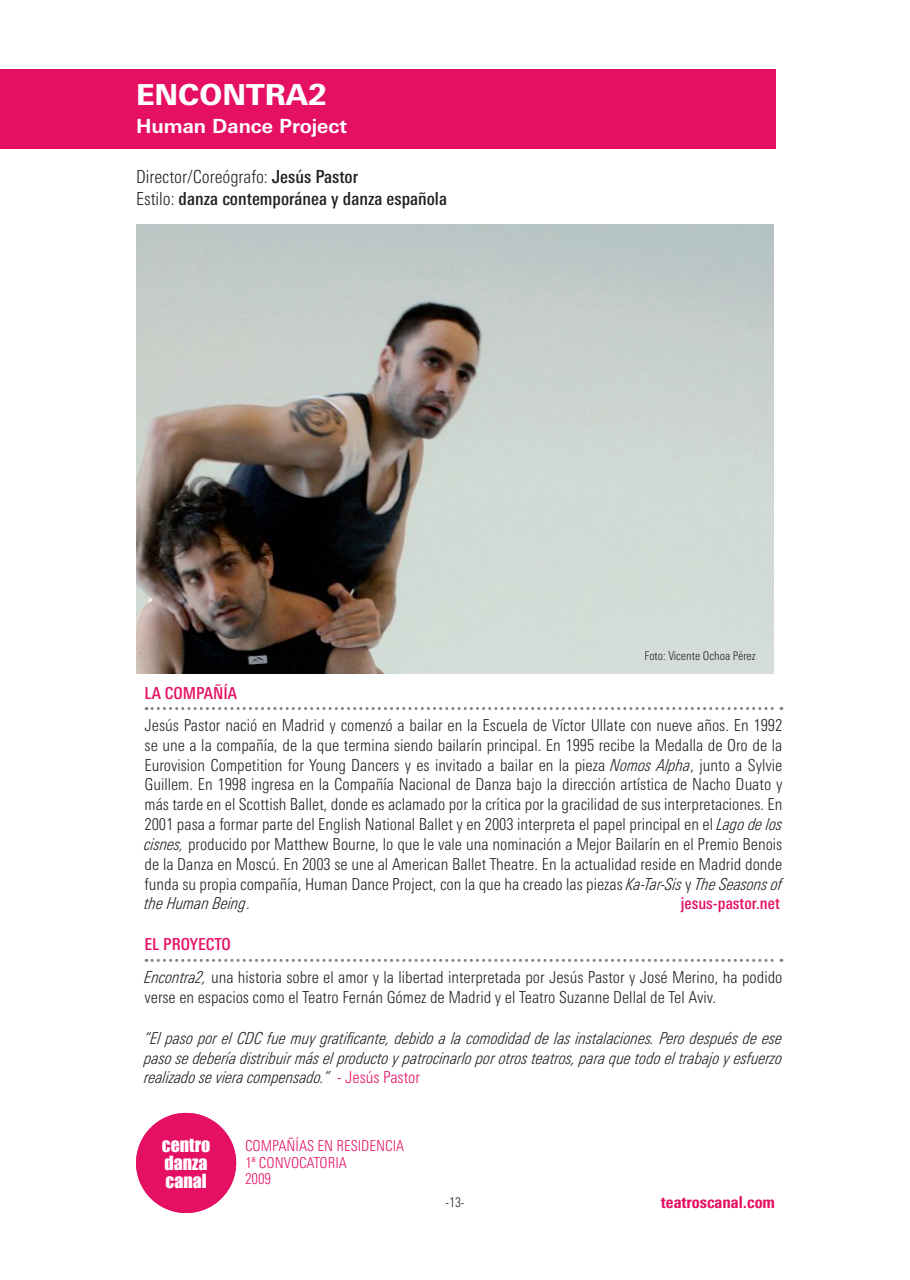
<style>
.page{position:relative;width:910px;height:1280px;background:#fff}
.page>*{position:absolute;margin:0;border:0;box-sizing:border-box;transform-origin:0 0}
._01_TÍTULO{font:800 28.95px "Linotype Univers Basic";color:#fff}
._01_TÍTULO-2{font:700 19.5px "Linotype Univers Basic";color:#fff}
._03_FICHA{font:500 condensed 18px "Linotype Univers";color:#231f20}
._03_FICHA-2{font:300 condensed 18px "Linotype Univers";color:#231f20}
.t1{font:18px/18.1px "Impact";color:#fff}
._05_DESCRIPCIÓN{font:300 condensed 16.5px/19.8px "Linotype Univers";color:#231f20;text-align:justify}
._05_DESCRIPCIÓN-2{font:italic 300 condensed 16.5px/19.8px "Linotype Univers";color:#231f20;text-align:justify}
._04_LA_COMPAÑÍA_EL_P{font:500 condensed 16.5px "Linotype Univers";color:#e50f63}
.t2{font:800 condensed 16.5px "Linotype Univers";color:#e50f63}
._05_DESCRIPCIÓN-3{font:500 condensed 16.5px "Linotype Univers";color:#e50f63}
._00_COMPAÑIAS_CONVOC{font:300 condensed 15px "Linotype Univers";color:#e50f63}
.t3{font:300 condensed 13.5px "Linotype Univers";color:#231f20}
._05_DESCRIPCIÓN-4{font:300 condensed 12px "Linotype Univers";color:#231f20}
.s1{font-weight:500}
.s2{font-weight:300}
.s3{font-style:italic}
.s4{font-style:normal;color:#e50f63}
</style>
<div class="page">
<div style="left:136px;top:1113px;width:100px;height:100px;background:#e50f63;border-radius:50%"></div>
<div style="left:0;top:69px;width:775px;height:80px;background:#e50f63"></div>
<img style="left:137px;top:225px;width:637px;height:449px">
<svg style="left:146px;top:707px;width:636px;height:3px"></svg>
<svg style="left:146px;top:959px;width:636px;height:3px"></svg>
<p class="_01_TÍTULO" style="left:136px;top:77px;width:193px">ENCONTRA2</p>
<p class="_01_TÍTULO-2" style="left:136px;top:114px;width:212px">Human Dance Project</p>
<h1 class="_01_TÍTULO" style="left:154px;top:77px;width:280px">L PESO DEL ALMA</h1>
<p class="_01_TÍTULO-2" style="left:136px;top:114px;width:317px">Ah ed K retti / El peso del alma</p>
<p class="_03_FICHA-2" style="left:136px;top:166px;width:224px">Director/Coreógrafo: <span class="s1">Jesús Pastor</span></p>
<p class="_03_FICHA" style="left:136px;top:188px;width:312px"><span class="s2">Estilo:</span> danza contemporánea y danza española</p>
<p class="_05_DESCRIPCIÓN-4" style="left:645px;top:649px;width:112px">Foto: Vicente Ochoa Pérez</p>
<p class="_04_LA_COMPAÑÍA_EL_P" style="left:145px;top:683px;width:94px">La compañía</p>
<p class="_05_DESCRIPCIÓN" style="left:145px;top:715px;width:639px">Jesús Pastor nació en Madrid y comenzó a bailar en la Escuela de Víctor Ullate con nueve años. En 1992 se une a la compañía, de la que termina siendo bailarín principal. En 1995 recibe la Medalla de Oro de la Eurovision Competition for Young Dancers y es invitado a bailar en la pieza <span class="s3">Nomos Alpha</span>, junto a Sylvie Guillem. En 1998 ingresa en la Compañía Nacional de Danza bajo la dirección artística de Nacho Duato y más tarde en el Scottish Ballet, donde es aclamado por la crítica por la gracilidad de sus interpretaciones. En 2001 pasa a formar parte del English National Ballet y en 2003 interpreta el papel principal en el <span class="s3">Lago de los cisnes,</span> producido por Matthew Bourne, lo que le vale una nominación a Mejor Bailarín en el Premio Benois de la Danza en Moscú. En 2003 se une al American Ballet Theatre. En la actualidad reside en Madrid donde funda su propia compañía, Human Dance Project, con la que ha creado las piezas <span class="s3">Ka-Tar-Sis</span> y <span class="s3">The Seasons of the Human Being</span>.</p>
<p class="_05_DESCRIPCIÓN-3" style="left:681px;top:894px;width:101px">jesus-pastor.net</p>
<p class="_04_LA_COMPAÑÍA_EL_P" style="left:145px;top:935px;width:88px">El proyecto</p>
<p class="_05_DESCRIPCIÓN" style="left:145px;top:967px;width:639px"><span class="s3">Encontra2,</span> una historia sobre el amor y la libertad interpretada por Jesús Pastor y José Merino, ha podido verse en espacios como el Teatro Fernán Gómez de Madrid y el Teatro Suzanne Dellal de Tel Aviv.</p>
<p class="_05_DESCRIPCIÓN-2" style="left:145px;top:1028px;width:639px">“El paso por el CDC fue muy gratificante, debido a la comodidad de las instalaciones. Pero después de ese paso se debería distribuir más el producto y patrocinarlo por otros teatros, para que todo el trabajo y esfuerzo realizado se viera compensado.” <span class="s4">- Jesús Pastor</span></p>
<p class="t1" style="left:162px;top:1135px;width:50px">centro danza canal</p>
<p class="_00_COMPAÑIAS_CONVOC" style="left:245px;top:1137px;width:10px">compa</p>
<p class="_00_COMPAÑIAS_CONVOC" style="left:286px;top:1137px;width:58px">ñías en residencia</p>
<p class="_00_COMPAÑIAS_CONVOC" style="left:245px;top:1154px;width:23px">1ª convocatoria</p>
<p class="_00_COMPAÑIAS_CONVOC" style="left:245px;top:1170px;width:28px">2009</p>
<p class="t3" style="left:446px;top:1195px;width:20px">-13-</p>
<p class="t2" style="left:661px;top:1192px;width:116px">teatroscanal.com</p>
</div>
